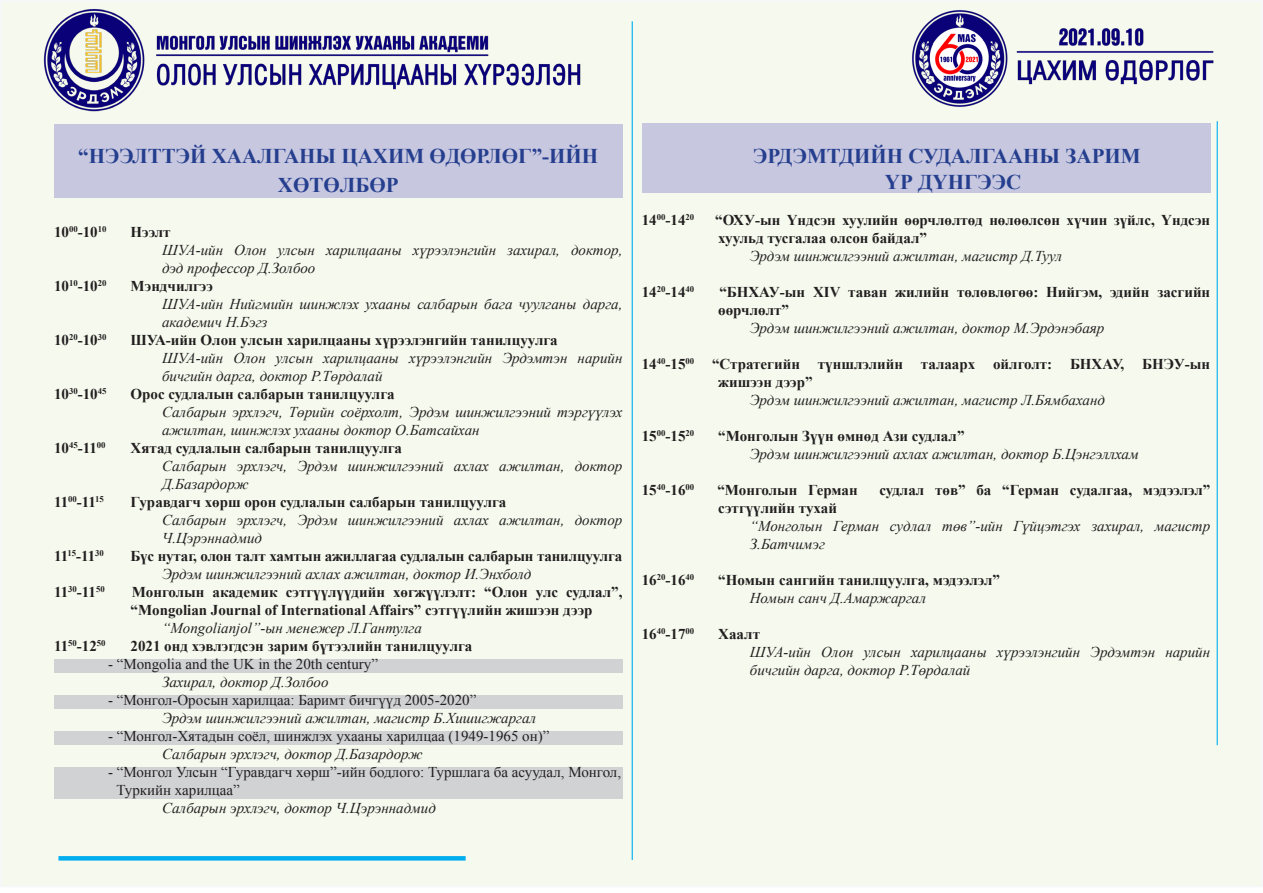
<style>
.page{position:relative;width:1263px;height:893px;background:#fff}
.page>*{position:absolute;margin:0;border:0;box-sizing:border-box;transform-origin:0 0}
.t1{font:700 21px/28.8px "Mogul Times New Roman";color:#253f8e;text-align:center}
.t2{font:italic 15px "Mogul Times New Roman";color:#231f20}
.t3{font:700 15px "Mogul Times New Roman";color:#231f20}
.t4{font:15px/18px "Mogul Times New Roman";color:#231f20}
</style>
<div class="page">
<div style="left:1px;top:1px;width:1261px;height:885px;background:#f6faee"></div>
<div style="left:54px;top:124px;width:568px;height:73px;background:#c7c7e0"></div>
<div style="left:54px;top:659px;width:568px;height:13px;background:#d1d2d4"></div>
<div style="left:54px;top:695px;width:568px;height:13px;background:#d1d2d4"></div>
<div style="left:54px;top:731px;width:568px;height:13px;background:#d1d2d4"></div>
<div style="left:54px;top:767px;width:568px;height:31px;background:#d1d2d4"></div>
<div style="left:642px;top:124px;width:568px;height:69px;background:#c7c7e0"></div>
<hr style="left:632px;top:21px;width:1px;height:839px;background:#00aeef">
<img style="left:43px;top:9px;width:538px;height:103px">
<hr style="left:1217px;top:121px;width:1px;height:624px;background:#00aeef">
<div style="left:58px;top:856px;width:408px;height:5px;background:#00aeef"></div>
<img style="left:912px;top:10px;width:302px;height:97px">
<p class="t1" style="left:78px;top:141px;width:521px">“НЭЭЛТТЭЙ ХААЛГАНЫ ЦАХИМ ӨДӨРЛӨГ”-ИЙН<br>ХӨТӨЛБӨР</p>
<p class="t3" style="left:54px;top:222px;width:54px">10<sup>00</sup>-10<sup>10</sup></p>
<p class="t3" style="left:131px;top:222px;width:42px">Нээлт</p>
<p class="t2" style="left:162px;top:240px;width:462px">ШУА-ийн Олон улсын харилцааны хүрээлэнгийн захирал, доктор,</p>
<p class="t2" style="left:162px;top:258px;width:155px">дэд профессор Д.Золбоо</p>
<p class="t3" style="left:54px;top:276px;width:54px">10<sup>10</sup>-10<sup>20</sup></p>
<p class="t3" style="left:131px;top:276px;width:84px">Мэндчилгээ</p>
<p class="t2" style="left:162px;top:294px;width:462px">ШУА-ийн Нийгмийн шинжлэх ухааны салбарын бага чуулганы дарга,</p>
<p class="t2" style="left:162px;top:312px;width:107px">академич Н.Бэгз</p>
<p class="t3" style="left:54px;top:330px;width:54px">10<sup>20</sup>-10<sup>30</sup></p>
<p class="t3" style="left:130px;top:330px;width:429px">ШУА-ийн Олон улсын харилцааны хүрээлэнгийн танилцуулга</p>
<p class="t2" style="left:162px;top:348px;width:462px">ШУА-ийн Олон улсын харилцааны хүрээлэнгийн Эрдэмтэн нарийн</p>
<p class="t2" style="left:162px;top:366px;width:222px">бичгийн дарга, доктор Р.Төрдалай</p>
<p class="t3" style="left:54px;top:384px;width:54px">10<sup>30</sup>-10<sup>45</sup></p>
<p class="t3" style="left:130px;top:384px;width:266px">Орос судлалын салбарын танилцуулга</p>
<p class="t2" style="left:162px;top:402px;width:462px">Салбарын эрхлэгч, Төрийн соёрхолт, Эрдэм шинжилгээний тэргүүлэх</p>
<p class="t2" style="left:162px;top:420px;width:319px">ажилтан, шинжлэх ухааны доктор О.Батсайхан</p>
<p class="t3" style="left:54px;top:438px;width:53px">10<sup>45</sup>-11<sup>00</sup></p>
<p class="t3" style="left:130px;top:438px;width:273px">Хятад судлалын салбарын танилцуулга</p>
<p class="t2" style="left:162px;top:456px;width:462px">Салбарын эрхлэгч, Эрдэм шинжилгээний ахлах ажилтан, доктор</p>
<p class="t2" style="left:162px;top:474px;width:88px">Д.Базардорж</p>
<p class="t3" style="left:54px;top:492px;width:52px">11<sup>00</sup>-11<sup>15</sup></p>
<p class="t3" style="left:131px;top:492px;width:377px">Гуравдагч хөрш орон судлалын салбарын танилцуулга</p>
<p class="t2" style="left:162px;top:510px;width:462px">Салбарын эрхлэгч, Эрдэм шинжилгээний ахлах ажилтан, доктор</p>
<p class="t2" style="left:162px;top:528px;width:102px">Ч.Цэрэннадмид</p>
<p class="t3" style="left:54px;top:546px;width:52px">11<sup>15</sup>-11<sup>30</sup></p>
<p class="t3" style="left:131px;top:546px;width:493px">Бүс нутаг, олон талт хамтын ажиллагаа судлалын салбарын танилцуулга</p>
<p class="t2" style="left:162px;top:564px;width:371px">Эрдэм шинжилгээний ахлах ажилтан, доктор И.Энхболд</p>
<p class="t3" style="left:54px;top:582px;width:52px">11<sup>30</sup>-11<sup>50</sup></p>
<p class="t3" style="left:132px;top:582px;width:492px">Монголын академик сэтгүүлүүдийн хөгжүүлэлт: “Олон улс судлал”,</p>
<p class="t3" style="left:130px;top:600px;width:463px">“Mongolian Journal of International Affairs” сэтгүүлийн жишээн дээр</p>
<p class="t2" style="left:162px;top:618px;width:261px">“Mongolianjol”-ын менежер Л.Гантулга</p>
<p class="t3" style="left:54px;top:636px;width:53px">11<sup>50</sup>-12<sup>50</sup></p>
<p class="t3" style="left:130px;top:636px;width:343px">2021 онд хэвлэгдсэн зарим бүтээлийн танилцуулга</p>
<p class="t4" style="left:108px;top:655px;width:271px">- “Mongolia and the UK in the 20th century”</p>
<p class="t2" style="left:162px;top:672px;width:168px">Захирал, доктор Д.Золбоо</p>
<p class="t4" style="left:108px;top:691px;width:370px">- “Монгол-Оросын харилцаа: Баримт бичгүүд 2005-2020”</p>
<p class="t2" style="left:162px;top:708px;width:376px">Эрдэм шинжилгээний ажилтан, магистр Б.Хишигжаргал</p>
<p class="t4" style="left:108px;top:727px;width:443px">- “Монгол-Хятадын соёл, шинжлэх ухааны харилцаа (1949-1965 он)”</p>
<p class="t2" style="left:162px;top:744px;width:262px">Салбарын эрхлэгч, доктор Д.Базардорж</p>
<p class="t4" style="left:116px;top:763px;width:506px;text-indent:-8px">- “Монгол Улсын “Гуравдагч хөрш”-ийн бодлого: Туршлага ба асуудал, Монгол,<br>Туркийн харилцаа”</p>
<p class="t2" style="left:162px;top:798px;width:275px">Салбарын эрхлэгч, доктор Ч.Цэрэннадмид</p>
<p class="t1" style="left:753px;top:143px;width:389px;line-height:25.2px">ЭРДЭМТДИЙН СУДАЛГААНЫ ЗАРИМ<br>ҮР ДҮНГЭЭС</p>
<p class="t3" style="left:642px;top:209px;width:54px">14<sup>00</sup>-14<sup>20</sup></p>
<p class="t3" style="left:715px;top:209px;width:497px">“ОХУ-ын Үндсэн хуулийн өөрчлөлтөд нөлөөлсөн хүчин зүйлс, Үндсэн</p>
<p class="t3" style="left:718px;top:227px;width:210px">хуульд тусгалаа олсон байдал”</p>
<p class="t2" style="left:750px;top:245px;width:314px">Эрдэм шинжилгээний ажилтан, магистр Д.Туул</p>
<p class="t3" style="left:642px;top:281px;width:54px">14<sup>20</sup>-14<sup>40</sup></p>
<p class="t3" style="left:719px;top:281px;width:492px">“БНХАУ-ын XIV таван жилийн төлөвлөгөө: Нийгэм, эдийн засгийн</p>
<p class="t3" style="left:718px;top:299px;width:72px">өөрчлөлт”</p>
<p class="t2" style="left:750px;top:317px;width:356px">Эрдэм шинжилгээний ажилтан, доктор М.Эрдэнэбаяр</p>
<p class="t3" style="left:642px;top:353px;width:570px">14<sup>40</sup>-15<sup>00</sup> “Стратегийн түншлэлийн талаарх ойлголт: БНХАУ, БНЭУ-ын</p>
<p class="t3" style="left:718px;top:371px;width:96px">жишээн дээр”</p>
<p class="t2" style="left:750px;top:389px;width:357px">Эрдэм шинжилгээний ажилтан, магистр Л.Бямбаханд</p>
<p class="t3" style="left:642px;top:425px;width:54px">15<sup>00</sup>-15<sup>20</sup></p>
<p class="t3" style="left:718px;top:425px;width:248px">“Монголын Зүүн өмнөд Ази судлал”</p>
<p class="t2" style="left:750px;top:443px;width:390px">Эрдэм шинжилгээний ахлах ажилтан, доктор Б.Цэнгэллхам</p>
<p class="t3" style="left:642px;top:479px;width:54px">15<sup>40</sup>-16<sup>00</sup></p>
<p class="t3" style="left:717px;top:479px;width:142px">“Монголын Герман</p>
<p class="t3" style="left:879px;top:479px;width:332px">судлал төв” ба “Герман судалгаа, мэдээлэл”</p>
<p class="t3" style="left:718px;top:497px;width:120px">сэтгүүлийн тухай</p>
<p class="t2" style="left:750px;top:515px;width:462px">“Монголын Герман судлал төв”-ийн Гүйцэтгэх захирал, магистр</p>
<p class="t2" style="left:750px;top:533px;width:77px">З.Батчимэг</p>
<p class="t3" style="left:642px;top:569px;width:54px">16<sup>20</sup>-16<sup>40</sup></p>
<p class="t3" style="left:718px;top:569px;width:283px">“Номын сангийн танилцуулга, мэдээлэл”</p>
<p class="t2" style="left:750px;top:587px;width:178px">Номын санч Д.Амаржаргал</p>
<p class="t3" style="left:642px;top:623px;width:54px">16<sup>40</sup>-17<sup>00</sup></p>
<p class="t3" style="left:718px;top:623px;width:43px">Хаалт</p>
<p class="t2" style="left:750px;top:641px;width:462px">ШУА-ийн Олон улсын харилцааны хүрээлэнгийн Эрдэмтэн нарийн</p>
<p class="t2" style="left:750px;top:659px;width:222px">бичгийн дарга, доктор Р.Төрдалай</p>
</div>
